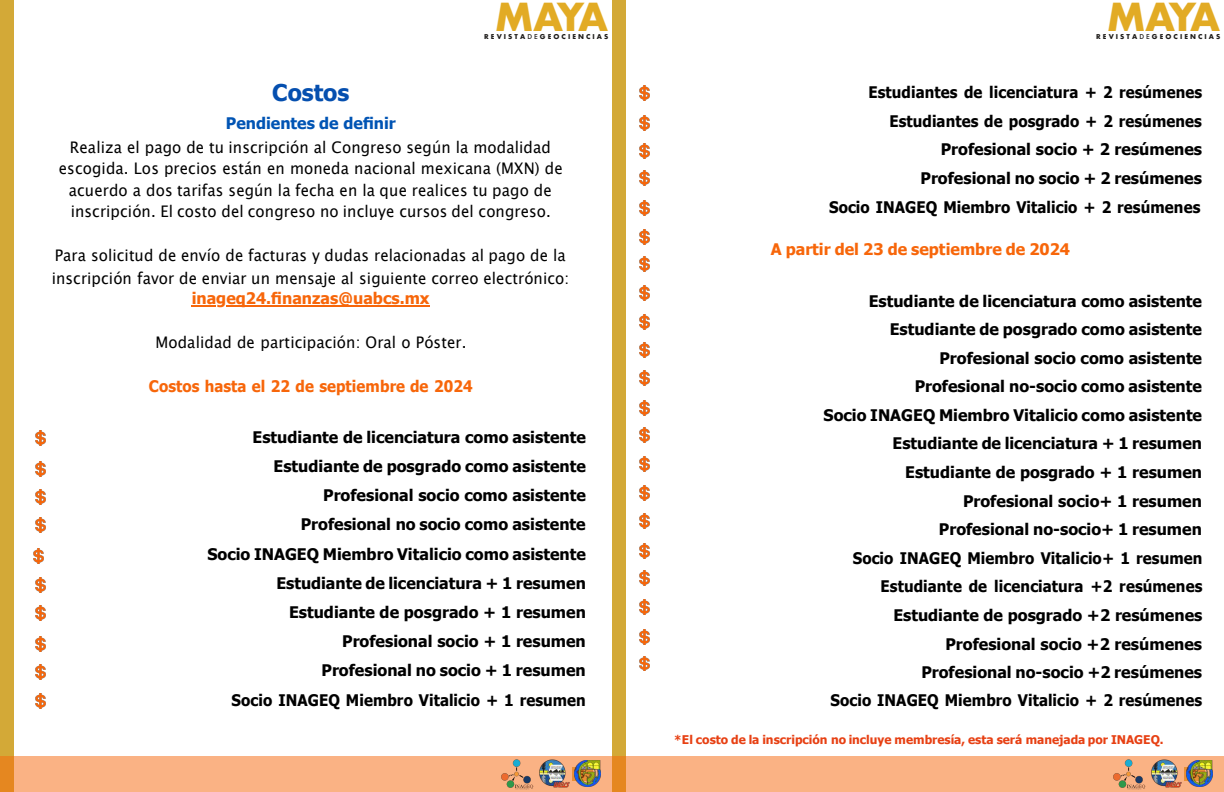
<style>
.page{position:relative;width:1224px;height:792px;background:#fff}
.page>*{position:absolute;margin:0;border:0;box-sizing:border-box;transform-origin:0 0}
.t1{font:700 37.6px "Futura";letter-spacing:-.16em;color:#e2ab24}
.t2{font:700 23px "Tahoma";color:#054faf}
.t3{font:700 16px/28.5px "Tahoma";color:#000;text-align:right}
.t4{font:16px/21.6px "Lucida Sans Unicode";letter-spacing:.01em;color:#000;text-align:center;scale:.94 1}
.t5{font:700 16px/28.6px "Tahoma";color:#000;text-align:right;scale:.94 1}
.t6{font:700 16px "Tahoma";color:#f7660a}
.t7{font:700 16px "Tahoma";color:#f7660a;scale:.94 1}
.t8{font:700 16px "Tahoma";color:#0054b4}
.t9{font:700 12px "Tahoma";color:#e74013}
.t10{font:700 12px "Calibri";color:#000}
.t11{font:700 6.5px "Futura";letter-spacing:.315em;color:#1e1c1a}
.s1{font-weight:500}
</style>
<div class="page">
<div style="left:0;top:0;width:14px;height:792px;background:#d3a937"></div>
<div style="left:0;top:757px;width:612px;height:35px;background:#fab284"></div>
<img style="left:539px;top:756px;width:31px;height:32px">
<img style="left:574px;top:761px;width:26px;height:26px">
<img style="left:498px;top:756px;width:37px;height:34px">
<hr style="left:192px;top:305px;width:24px;height:2px;background:#f7660a">
<hr style="left:226px;top:305px;width:204px;height:2px;background:#f7660a">
<img style="left:36px;top:430px;width:10px;height:15px">
<img style="left:36px;top:462px;width:10px;height:15px">
<img style="left:36px;top:490px;width:10px;height:15px">
<img style="left:36px;top:518px;width:10px;height:15px">
<img style="left:33px;top:549px;width:11px;height:15px">
<img style="left:36px;top:577px;width:10px;height:15px">
<img style="left:36px;top:605px;width:10px;height:15px">
<img style="left:36px;top:636px;width:10px;height:15px">
<img style="left:36px;top:665px;width:10px;height:15px">
<img style="left:36px;top:694px;width:10px;height:14px">
<div style="left:612px;top:0;width:14px;height:792px;background:#d3a937"></div>
<div style="left:612px;top:757px;width:612px;height:35px;background:#fab284"></div>
<img style="left:1151px;top:756px;width:31px;height:32px">
<img style="left:1186px;top:761px;width:26px;height:26px">
<img style="left:1110px;top:756px;width:37px;height:34px">
<img style="left:639px;top:86px;width:10px;height:15px">
<img style="left:639px;top:115px;width:10px;height:15px">
<img style="left:639px;top:170px;width:10px;height:15px">
<img style="left:639px;top:200px;width:10px;height:15px">
<img style="left:639px;top:230px;width:10px;height:15px">
<img style="left:639px;top:256px;width:10px;height:15px">
<img style="left:639px;top:286px;width:10px;height:15px">
<img style="left:639px;top:314px;width:10px;height:15px">
<img style="left:639px;top:343px;width:10px;height:15px">
<img style="left:639px;top:371px;width:10px;height:15px">
<img style="left:639px;top:400px;width:10px;height:15px">
<img style="left:639px;top:427px;width:10px;height:15px">
<img style="left:639px;top:457px;width:10px;height:15px">
<img style="left:639px;top:485px;width:10px;height:15px">
<img style="left:639px;top:514px;width:10px;height:15px">
<img style="left:639px;top:543px;width:10px;height:15px">
<img style="left:639px;top:570px;width:10px;height:15px">
<img style="left:639px;top:600px;width:10px;height:15px">
<img style="left:639px;top:629px;width:10px;height:15px">
<img style="left:639px;top:656px;width:10px;height:15px">
<img style="left:639px;top:144px;width:10px;height:14px">
<h1 class="t1" style="left:495px;top:0;width:115px">MAYA</h1>
<h1 class="t1" style="left:1107px;top:0;width:115px">MAYA</h1>
<p class="t11" style="left:484px;top:33px;width:126px">REVISTA<span class="s1">D E</span>GEOCIENCIAS</p>
<p class="t11" style="left:1096px;top:33px;width:126px">REVISTA<span class="s1">D E</span>GEOCIENCIAS</p>
<h2 class="t2" style="left:272px;top:83px;width:79px">Costos</h2>
<p class="t8" style="left:226px;top:116px;width:171px">Pendientes de definir</p>
<p class="t4" style="left:59px;top:137px;width:538px">Realiza el pago de tu inscripción al Congreso según la modalidad escogida. Los precios están en moneda nacional mexicana (MXN) de acuerdo a dos tarifas según la fecha en la que realices tu pago de inscripción. El costo del congreso no incluye cursos del congreso.</p>
<p class="t4" style="left:52px;top:246px;width:552px;line-height:22.3px;text-align:left">Para solicitud de envío de facturas y dudas relacionadas al pago de la inscripción favor de enviar un mensaje al siguiente correo electrónico:</p>
<p class="t6" style="left:192px;top:292px;width:239px">inageq24.finanzas@uabcs.mx</p>
<p class="t4" style="left:155px;top:333px;width:332px">Modalidad de participación: Oral o Póster.</p>
<p class="t7" style="left:149px;top:379px;width:346px">Costos hasta el 22 de septiembre de 2024</p>
<p class="t3" style="left:207px;top:424px;width:380px;line-height:29.2px">Estudiante de licenciatura como asistente Estudiante de posgrado como asistente Profesional socio como asistente<br>Profesional no socio como asistente<br>Socio INAGEQ Miembro Vitalicio como asistente Estudiante de licenciatura + 1 resumen Estudiante de posgrado + 1 resumen Profesional socio + 1 resumen<br>Profesional no socio + 1 resumen<br>Socio INAGEQ Miembro Vitalicio + 1 resumen</p>
<p class="t5" style="left:829px;top:80px;width:398px">Estudiantes de licenciatura + 2 resúmenes Estudiantes de posgrado + 2 resúmenes Profesional socio + 2 resúmenes<br>Profesional no socio + 2 resúmenes<br>Socio INAGEQ Miembro Vitalicio + 2 resúmenes</p>
<p class="t6" style="left:771px;top:243px;width:301px">A partir del 23 de septiembre de 2024</p>
<p class="t3" style="left:824px;top:288px;width:380px">Estudiante de licenciatura como asistente Estudiante de posgrado como asistente Profesional socio como asistente<br>Profesional no-socio como asistente<br>Socio INAGEQ Miembro Vitalicio como asistente Estudiante de licenciatura + 1 resumen Estudiante de posgrado + 1 resumen Profesional socio+ 1 resumen<br>Profesional no-socio+ 1 resumen<br>Socio INAGEQ Miembro Vitalicio+ 1 resumen Estudiante de licenciatura +2 resúmenes Estudiante de posgrado +2 resúmenes Profesional socio +2 resúmenes<br>Profesional no-socio +2 resúmenes<br>Socio INAGEQ Miembro Vitalicio + 2 resúmenes</p>
<p class="t9" style="left:674px;top:735px;width:491px">*El costo de la inscripción no incluye membresía, esta será manejada por INAGEQ.</p>
<p class="t10" style="left:579px;top:769px;width:8px">5</p>
<p class="t10" style="left:1191px;top:769px;width:8px">6</p>
</div>
